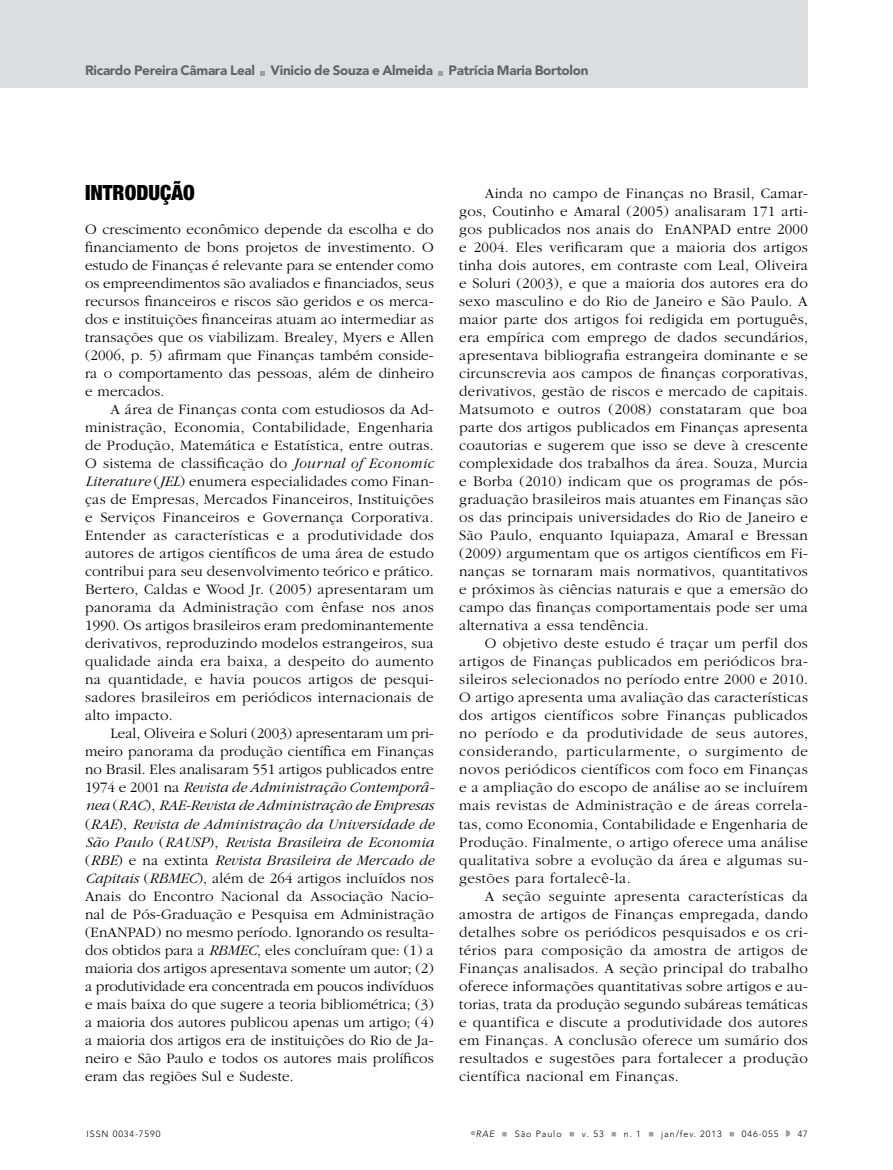
<style>
.page{position:relative;width:893px;height:1170px;background:#fff}
.page>*{position:absolute;margin:0;border:0;box-sizing:border-box;transform-origin:0 0}
.t1{font:900 condensed 21px "Helvetica Neue LT Std";color:#000}
.t2{font:300 15px/18px "Garamond";letter-spacing:.02em;color:#000;text-align:justify}
.t3{font:900 13.5px "Avenir LT Std";letter-spacing:-.02em;color:#636466}
.t4{font:300 9px "Avenir LT Std";letter-spacing:.1em;color:#000}
.s1{font-style:italic}
.s2{color:#9d9fa2}
</style>
<div class="page">
<div style="left:0;top:0;width:808px;height:87px;background:#dcddde"></div>
<svg style="left:261px;top:71px;width:4px;height:4px"></svg>
<svg style="left:439px;top:71px;width:4px;height:4px"></svg>
<svg style="left:786px;top:1130px;width:4px;height:6px"></svg>
<p class="t3" style="left:85px;top:62px;width:505px">Ricardo Pereira Câmara Leal Vinicio de Souza e Almeida Patrícia Maria Bortolon</p>
<h1 class="t1" style="left:85px;top:180px;width:111px">INTRODUÇÃO</h1>
<p class="t2" style="left:85px;top:221px;width:350px">O crescimento econômico depende da escolha e do financiamento de bons projetos de investimento. O estudo de Finanças é relevante para se entender como os empreendimentos são avaliados e financiados, seus recursos financeiros e riscos são geridos e os merca&shy;dos e instituições financeiras atuam ao intermediar as transações que os viabilizam. Brealey, Myers e Allen (2006, p. 5) afirmam que Finanças também conside&shy;ra o comportamento das pessoas, além de dinheiro e mercados.</p>
<p class="t2" style="left:85px;top:401px;width:350px;text-indent:26px">A área de Finanças conta com estudiosos da Ad&shy;ministração, Economia, Contabilidade, Engenharia de Produção, Matemática e Estatística, entre outras.<br>O sistema de classificação do <span class="s1">Journal of Economic Literature</span> (<span class="s1">JEL</span>) enumera especialidades como Finan&shy;ças de Empresas, Mercados Financeiros, Instituições e Serviços Financeiros e Governança Corporativa.<br>Entender as características e a produtividade dos autores de artigos científicos de uma área de estudo contribui para seu desenvolvimento teórico e prático.<br>Bertero, Caldas e Wood Jr. (2005) apresentaram um panorama da Administração com ênfase nos anos 1990. Os artigos brasileiros eram predominantemente derivativos, reproduzindo modelos estrangeiros, sua qualidade ainda era baixa, a despeito do aumento na quantidade, e havia poucos artigos de pesqui&shy;sadores brasileiros em periódicos internacionais de alto impacto.</p>
<p class="t2" style="left:85px;top:725px;width:351px;text-indent:26px">Leal, Oliveira e Soluri (2003) apresentaram um pri&shy;meiro panorama da produção científica em Finanças no Brasil. Eles analisaram 551 artigos publicados entre 1974 e 2001 na <span class="s1">Revista de Administração Contemporâ&shy;nea</span> (<span class="s1">RAC</span>), <span class="s1">RAE-Revista de Administração de Empresas </span>(<span class="s1">RAE</span>), <span class="s1">Revista de Administração da Universidade de São Paulo</span> (<span class="s1">RAUSP</span>), <span class="s1">Revista Brasileira de Economia </span>(<span class="s1">RBE</span>) e na extinta <span class="s1">Revista Brasileira de Mercado de Capitais</span> (<span class="s1">RBMEC</span>), além de 264 artigos incluídos nos Anais do Encontro Nacional da Associação Nacio&shy;nal de Pós-Graduação e Pesquisa em Administração (Enanpa</p>
<p class="t2" style="left:85px;top:923px;width:350px;text-indent:60px">d) no mesmo período. Ignorando os resulta&shy;dos obtidos para a <span class="s1">RBMEC</span>, eles concluíram que: (1) a maioria dos artigos apresentava somente um autor; (2) a produtividade era concentrada em poucos indivíduos e mais baixa do que sugere a teoria bibliométrica; (3) a maioria dos autores publicou apenas um artigo; (4) a maioria dos artigos era de instituições do Rio de Ja&shy;neiro e São Paulo e todos os autores mais prolíficos eram das regiões Sul e Sudeste.</p>
<p class="t2" style="left:459px;top:185px;width:350px;text-indent:26px">Ainda no campo de Finanças no Brasil, Camar&shy;gos, Coutinho e Amaral (2005) analisaram 171 arti&shy;gos publicados nos anais do Enanpa</p>
<p class="t2" style="left:459px;top:221px;width:350px;text-indent:261px">d entre 2000 e 2004. Eles verificaram que a maioria dos artigos tinha dois autores, em contraste com Leal, Oliveira e Soluri (2003), e que a maioria dos autores era do sexo masculino e do Rio de Janeiro e São Paulo. A maior parte dos artigos foi redigida em português, era empírica com emprego de dados secundários, apresentava bibliografia estrangeira dominante e se circunscrevia aos campos de finanças corporativas, derivativos, gestão de riscos e mercado de capitais.<br>Matsumoto e outros (2008) constataram que boa parte dos artigos publicados em Finanças apresenta coautorias e sugerem que isso se deve à crescente complexidade dos trabalhos da área. Souza, Murcia e Borba (2010) indicam que os programas de pós&shy;graduação brasileiros mais atuantes em Finanças são os das principais universidades do Rio de Janeiro e São Paulo, enquanto Iquiapaza, Amaral e Bressan (2009) argumentam que os artigos científicos em Fi&shy;nanças se tornaram mais normativos, quantitativos e próximos às ciências naturais e que a emersão do campo das finanças comportamentais pode ser uma alternativa a essa tendência.</p>
<p class="t2" style="left:459px;top:635px;width:350px;text-indent:26px">O objetivo deste estudo é traçar um perfil dos artigos de Finanças publicados em periódicos bra&shy;sileiros selecionados no período entre 2000 e 2010.<br>O artigo apresenta uma avaliação das características dos artigos científicos sobre Finanças publicados no período e da produtividade de seus autores, considerando, particularmente, o surgimento de novos periódicos científicos com foco em Finanças e a ampliação do escopo de análise ao se incluírem mais revistas de Administração e de áreas correla&shy;tas, como Economia, Contabilidade e Engenharia de Produção. Finalmente, o artigo oferece uma análise qualitativa sobre a evolução da área e algumas su&shy;gestões para fortalecê-la.</p>
<p class="t2" style="left:459px;top:887px;width:350px;text-indent:26px">A seção seguinte apresenta características da amostra de artigos de Finanças empregada, dando detalhes sobre os periódicos pesquisados e os cri&shy;térios para composição da amostra de artigos de Finanças analisados. A seção principal do trabalho oferece informações quantitativas sobre artigos e au&shy;torias, trata da produção segundo subáreas temáticas e quantifica e discute a produtividade dos autores em Finanças. A conclusão oferece um sumário dos resultados e sugestões para fortalecer a produção científica nacional em Finanças.</p>
<p class="t4" style="left:87px;top:1128px;width:75px">ISSN 0034-7590</p>
<p class="t4" style="left:471px;top:1128px;width:309px"><sup>©</sup><span class="s1">RAE</span> <span class="s2">■</span> São Paulo <span class="s2">■</span> v. 53 <span class="s2">■</span> n. 1 <span class="s2">■</span> jan/fev. 2013 <span class="s2">■</span> 046-055</p>
<p class="t4" style="left:798px;top:1128px;width:12px">47</p>
</div>
